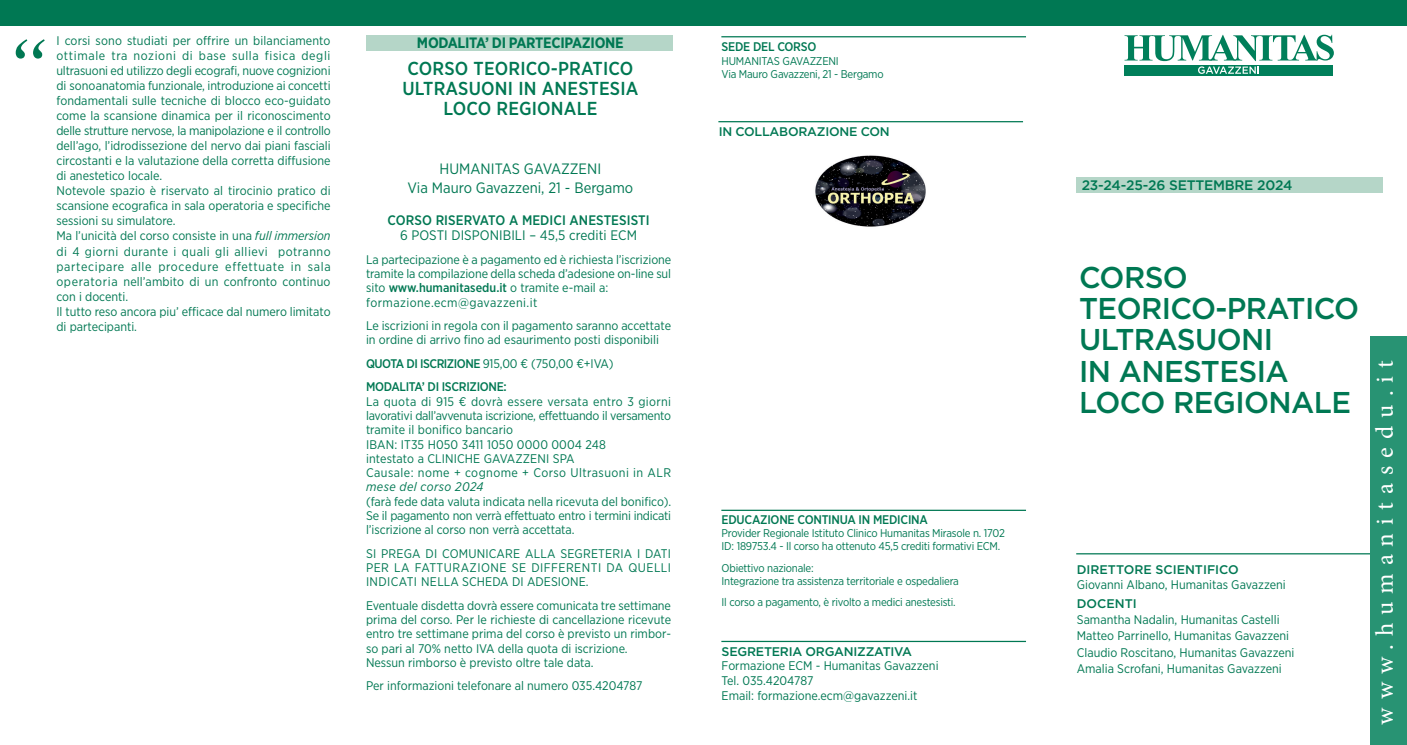
<style>
.page{position:relative;width:1407px;height:745px;background:#fff}
.page>*{position:absolute;margin:0;border:0;box-sizing:border-box;transform-origin:0 0}
.Normale{font:italic 83.75px "Times";color:#007853}
.Normale-2{font:500 30px/31.2px "Gotham";letter-spacing:-.02em;color:#007853}
.Normale-3{font:25px "Minion Pro";letter-spacing:.325em;color:#fff}
.Normale-4{font:500 18.75px "Gotham Narrow";letter-spacing:.01em;color:#007853}
.Normale-5{font:15px "Gotham Narrow";color:#007853}
.Normale-6{font:700 15px "Gotham Narrow";letter-spacing:-.02em;color:#007853}
.Normale-7{font:500 13.75px "Gotham Narrow";letter-spacing:.005em;color:#007853}
.Normale-8{font:13.75px "Gotham Narrow";letter-spacing:.005em;color:#007853}
.Normale-9{font:500 13.75px "Gotham";letter-spacing:-.015em;color:#007853}
.Normale-10{font:12.5px/15px "Gotham Narrow";color:#007853;text-align:justify}
.Normale-11{font:12.5px/14.2px "Gotham Narrow";letter-spacing:-.02em;color:#007853}
.Normale-12{font:12.5px/14.2px "Gotham Narrow";letter-spacing:.035em;color:#007853}
.Normale-13{font:500 12.5px "Gotham Narrow";letter-spacing:-.02em;color:#007853}
.Normale-14{font:500 12.5px "Gotham";letter-spacing:-.02em;color:#007853}
.Normale-15{font:500 12.5px "Gotham";color:#007853}
.Normale-16{font:11.25px "Gotham Narrow";letter-spacing:-.02em;color:#007853}
.s1{font-style:italic}
.s2{font-weight:500}
</style>
<div class="page">
<div style="left:0;top:0;width:1407px;height:26px;background:#007853"></div>
<hr style="left:1076px;top:553px;width:298px;height:1px;background:#007853">
<div style="left:1124px;top:65px;width:208px;height:10px;background:#007f5a"></div>
<svg style="left:1124px;top:35px;width:210px;height:39px"></svg>
<div style="left:1370px;top:336px;width:37px;height:408px;background:#289373"></div>
<hr style="left:721px;top:640px;width:305px;height:1px;background:#007853">
<hr style="left:721px;top:509px;width:305px;height:1px;background:#007853">
<hr style="left:721px;top:36px;width:305px;height:1px;background:#007853">
<div style="left:366px;top:35px;width:306px;height:16px;background:#b5d6c8"></div>
<hr style="left:718px;top:121px;width:305px;height:1px;background:#007853">
<img style="left:815px;top:155px;width:111px;height:72px">
<div style="left:1076px;top:177px;width:307px;height:16px;background:#b5d6c8"></div>
<p class="Normale-10" style="left:56px;top:33px;width:276px">I corsi sono studiati per offrire un bilanciamento ottimale tra nozioni di base sulla fisica degli ultrasuoni ed utilizzo degli ecografi, nuove cognizioni di sonoanatomia funzionale, introduzione ai concetti fondamentali sulle tecniche di blocco eco-guidato come la scansione dinamica per il riconoscimento delle strutture nervose, la manipolazione e il controllo dell’ago, l’idrodissezione del nervo dai piani fasciali circostanti e la valutazione della corretta diffusione di anestetico locale.</p>
<p class="Normale-10" style="left:56px;top:183px;width:276px">Notevole spazio è riservato al tirocinio pratico di scansione ecografica in sala operatoria e specifiche sessioni su simulatore.</p>
<p class="Normale-10" style="left:56px;top:228px;width:276px">Ma l’unicità del corso consiste in una <span class="s1">full immersion </span>di 4 giorni durante i quali gli allievi potranno partecipare alle procedure effettuate in sala operatoria nell’ambito di un confronto continuo con i docenti.</p>
<p class="Normale-10" style="left:56px;top:303px;width:276px">Il tutto reso ancora piu’ efficace dal numero limitato di partecipanti.</p>
<p class="Normale" style="left:2px;top:-6px;width:48px">“</p>
<p class="Normale-6" style="left:417px;top:33px;width:208px">MODALITA’ DI PARTECIPAZIONE</p>
<p class="Normale-4" style="left:407px;top:57px;width:227px">CORSO TEORICO-PRATICO</p>
<p class="Normale-4" style="left:402px;top:77px;width:238px">ULTRASUONI IN ANESTESIA</p>
<p class="Normale-4" style="left:443px;top:97px;width:155px">LOCO REGIONALE</p>
<p class="Normale-5" style="left:440px;top:159px;width:163px">HUMANITAS GAVAZZENI</p>
<p class="Normale-5" style="left:407px;top:178px;width:227px">Via Mauro Gavazzeni, 21 - Bergamo</p>
<p class="Normale-7" style="left:388px;top:211px;width:263px">CORSO RISERVATO A MEDICI ANESTESISTI</p>
<p class="Normale-8" style="left:400px;top:227px;width:239px">6 POSTI DISPONIBILI – 45,5 crediti ECM</p>
<p class="Normale-10" style="left:366px;top:252px;width:307px;line-height:14.2px">La partecipazione è a pagamento ed è richiesta l’iscrizione tramite la compilazione della scheda d’adesione on-line sul sito <span class="s2">www.humanitasedu.it</span> o tramite e-mail a:</p>
<p class="Normale-12" style="left:366px;top:295px;width:173px">formazione.ecm@gavazzeni.it</p>
<p class="Normale-10" style="left:366px;top:318px;width:306px;line-height:14.2px">Le iscrizioni in regola con il pagamento saranno accettate in ordine di arrivo fino ad esaurimento posti disponibili</p>
<p class="Normale-10" style="left:366px;top:355px;width:249px"><span class="s2">QUOTA DI ISCRIZIONE</span> 915,00 € (750,00 €+IVA)</p>
<p class="Normale-13" style="left:366px;top:379px;width:142px">MODALITA’ DI ISCRIZIONE:</p>
<p class="Normale-10" style="left:366px;top:394px;width:306px;line-height:14.2px">La quota di 915 € dovrà essere versata entro 3 giorni lavorativi dall’avvenuta iscrizione, effettuando il versamento tramite il bonifico bancario</p>
<p class="Normale-10" style="left:366px;top:436px;width:241px">IBAN: IT35 H050 3411 1050 0000 0004 248</p>
<p class="Normale-10" style="left:366px;top:450px;width:210px">intestato a CLINICHE GAVAZZENI SPA</p>
<p class="Normale-12" style="left:366px;top:465px;width:306px">Causale: nome + cognome + Corso Ultrasuoni in ALR <span class="s1">mese del corso 2024</span></p>
<p class="Normale-10" style="left:366px;top:493px;width:307px">(farà fede data valuta indicata nella ricevuta del bonifico).</p>
<p class="Normale-11" style="left:366px;top:508px;width:306px">Se il pagamento non verrà effettuato entro i termini indicati l’iscrizione al corso non verrà accettata.</p>
<p class="Normale-10" style="left:366px;top:545px;width:306px;line-height:14.2px">SI PREGA DI COMUNICARE ALLA SEGRETERIA I DATI PER LA FATTURAZIONE SE DIFFERENTI DA QUELLI INDICATI NELLA SCHEDA DI ADESIONE.</p>
<p class="Normale-10" style="left:366px;top:597px;width:306px;line-height:14.2px">Eventuale disdetta dovrà essere comunicata tre settimane prima del corso. Per le richieste di cancellazione ricevute entro tre settimane prima del corso è previsto un rimbor&shy;so pari al 70% netto IVA della quota di iscrizione.</p>
<p class="Normale-10" style="left:366px;top:654px;width:229px">Nessun rimborso è previsto oltre tale data.</p>
<p class="Normale-10" style="left:366px;top:677px;width:278px">Per informazioni telefonare al numero 035.4204787</p>
<p class="Normale-13" style="left:721px;top:38px;width:96px">SEDE DEL CORSO</p>
<p class="Normale-16" style="left:721px;top:54px;width:119px">HUMANITAS GAVAZZENI</p>
<p class="Normale-16" style="left:721px;top:67px;width:163px">Via Mauro Gavazzeni, 21 - Bergamo</p>
<p class="Normale-14" style="left:719px;top:123px;width:172px">IN COLLABORAZIONE CON</p>
<p class="Normale-13" style="left:721px;top:511px;width:208px">EDUCAZIONE CONTINUA IN MEDICINA</p>
<p class="Normale-16" style="left:721px;top:526px;width:285px">Provider Regionale Istituto Clinico Humanitas Mirasole n. 1702</p>
<p class="Normale-16" style="left:721px;top:539px;width:280px">ID: 189753.4 - Il corso ha ottenuto 45,5 crediti formativi ECM.</p>
<p class="Normale-16" style="left:721px;top:560px;width:94px">Obiettivo nazionale:</p>
<p class="Normale-16" style="left:721px;top:573px;width:239px">Integrazione tra assistenza territoriale e ospedaliera</p>
<p class="Normale-16" style="left:721px;top:595px;width:236px">Il corso a pagamento, è rivolto a medici anestesisti.</p>
<p class="Normale-14" style="left:721px;top:642px;width:192px">SEGRETERIA ORGANIZZATIVA</p>
<p class="Normale-10" style="left:721px;top:657px;width:218px">Formazione ECM - Humanitas Gavazzeni</p>
<p class="Normale-10" style="left:721px;top:672px;width:93px">Tel. 035.4204787</p>
<p class="Normale-10" style="left:721px;top:687px;width:197px">Email: formazione.ecm@gavazzeni.it</p>
<p class="Normale-9" style="left:1081px;top:176px;width:212px">23-24-25-26 SETTEMBRE 2024</p>
<p class="Normale-2" style="left:1079px;top:261px;width:110px">CORSO</p>
<p class="Normale-2" style="left:1079px;top:292px;width:282px">TEORICO-PRATICO<br>ULTRASUONI</p>
<p class="Normale-2" style="left:1079px;top:355px;width:211px">IN ANESTESIA</p>
<p class="Normale-2" style="left:1079px;top:386px;width:273px">LOCO REGIONALE</p>
<p class="Normale-15" style="left:1077px;top:561px;width:163px">DIRETTORE SCIENTIFICO</p>
<p class="Normale-10" style="left:1077px;top:576px;width:210px">Giovanni Albano, Humanitas Gavazzeni</p>
<p class="Normale-15" style="left:1077px;top:594px;width:61px">DOCENTI</p>
<p class="Normale-10" style="left:1077px;top:611px;width:204px">Samantha Nadalin, Humanitas Castelli</p>
<p class="Normale-10" style="left:1077px;top:627px;width:214px">Matteo Parrinello, Humanitas Gavazzeni</p>
<p class="Normale-10" style="left:1077px;top:644px;width:219px">Claudio Roscitano, Humanitas Gavazzeni</p>
<p class="Normale-10" style="left:1077px;top:660px;width:206px">Amalia Scrofani, Humanitas Gavazzeni</p>
<p class="Normale-3" style="left:1368px;top:724px;width:366px;rotate:-90deg">www.humanitasedu.it</p>
</div>
